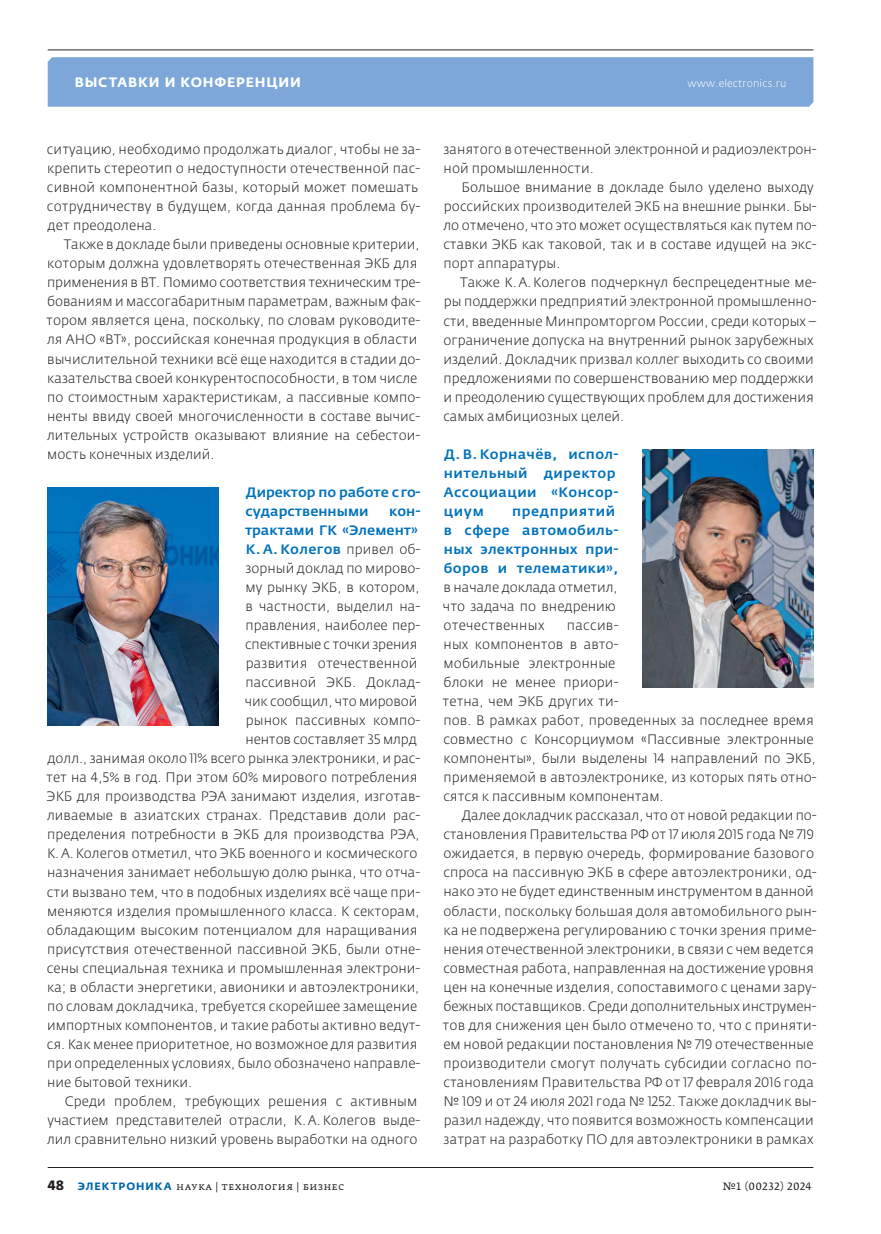
<style>
.page{position:relative;width:881px;height:1234px;background:#fff}
.page>*{position:absolute;margin:0;border:0;box-sizing:border-box;transform-origin:0 0}
.t1{font:300 13.5px/19px "Fedra Sans Pro";letter-spacing:.005em;color:#231f20}
.t2{font:500 13.5px/19px "Fedra Sans Pro";letter-spacing:.025em;color:#0072bc;scale:1.04 1}
.t3{font:500 13.5px/19px "Fedra Sans Pro";letter-spacing:-.005em;color:#0072bc;scale:1.04 1}
.t4{font:700 13.5px "Fedra Sans Alt Pro";letter-spacing:.06em;color:#fff}
.t5{font:500 13.5px "Fedra Sans Pro";letter-spacing:.005em;color:#0072bc;scale:1.04 1}
.t6{font:10.5px "Fedra Serif A Pro";letter-spacing:.04em;color:#231f20}
.t7{font:300 10.5px "Fedra Sans Pro";letter-spacing:.015em;color:#fff}
.s1{font-weight:300;color:#231f20}
.s2{font-family:"Fedra Sans Pro";font-weight:700;font-size:13.5px}
.s3{font-family:"Fedra Sans Alt Pro";font-weight:700;color:#0067aa}
</style>
<div class="page">
<div style="left:48px;top:57px;width:765px;height:50px;background:#7ca7d8"></div>
<hr style="left:48px;top:50px;width:765px;height:1px;background:#231f20">
<hr style="left:48px;top:1166px;width:765px;height:1px;background:#231f20">
<img style="left:48px;top:487px;width:171px;height:238px">
<img style="left:642px;top:449px;width:171px;height:238px">
<p class="t4" style="left:75px;top:77px;width:227px">ВЫСТАВКИ И КОНФЕРЕНЦИИ</p>
<p class="t7" style="left:687px;top:79px;width:100px">www.electronics.ru</p>
<p class="t1" style="left:47px;top:141px;width:375px">ситуацию, необходимо продолжать диалог, чтобы не за&shy;крепить стереотип о недоступности отечественной пас&shy;сивной компонентной базы, который может помешать сотрудничеству в будущем, когда данная проблема бу&shy;дет преодолена.</p>
<p class="t1" style="left:46px;top:236px;width:375px;text-indent:17px">Также в докладе были приведены основные критерии, которым должна удовлетворять отечественная ЭКБ для применения в ВТ. Помимо соответствия техническим тре&shy;бованиям и массогабаритным параметрам, важным фак&shy;тором является цена, поскольку, по словам руководите&shy;ля АНО «ВТ», российская конечная продукция в области вычислительной техники всё еще находится в стадии до&shy;казательства своей конкурентоспособности, в том числе по стоимостным характеристикам, а пассивные компо&shy;ненты ввиду своей многочисленности в составе вычис&shy;лительных устройств оказывают влияние на себестои&shy;мость конечных изделий.</p>
<p class="t3" style="left:245px;top:483px;width:170px">Директор по работе с го&shy;сударственными</p>
<p class="t2" style="left:389px;top:502px;width:32px">кон-</p>
<p class="t5" style="left:245px;top:524px;width:168px">трактами ГК «Элемент»</p>
<p class="t2" style="left:245px;top:540px;width:169px">К. А. Колегов <span class="s1">привел об-</span></p>
<p class="t1" style="left:245px;top:560px;width:176px">зорный доклад по мирово-</p>
<p class="t1" style="left:245px;top:579px;width:175px">му рынку ЭКБ, в котором,</p>
<p class="t1" style="left:245px;top:598px;width:176px">в частности, выделил на-</p>
<p class="t1" style="left:245px;top:617px;width:176px">правления, наиболее пер-</p>
<p class="t1" style="left:245px;top:636px;width:174px">спективные с точки зрения</p>
<p class="t1" style="left:245px;top:655px;width:173px">развития отечественной</p>
<p class="t1" style="left:245px;top:674px;width:176px">пассивной ЭКБ. Доклад-</p>
<p class="t1" style="left:245px;top:693px;width:174px">чик сообщил, что мировой</p>
<p class="t1" style="left:245px;top:712px;width:176px">рынок пассивных компо-</p>
<p class="t1" style="left:245px;top:731px;width:173px">нентов составляет 35 млрд</p>
<p class="t1" style="left:48px;top:750px;width:374px">долл., занимая около 11% всего рынка электроники, и рас-</p>
<p class="t1" style="left:46px;top:769px;width:372px">тет на 4,5% в год. При этом 60% мирового потребления</p>
<p class="t1" style="left:47px;top:788px;width:375px">ЭКБ для производства РЭА занимают изделия, изготав-</p>
<p class="t1" style="left:47px;top:807px;width:374px">ливаемые в азиатских странах. Представив доли рас-</p>
<p class="t1" style="left:47px;top:826px;width:373px">пределения потребности в ЭКБ для производства РЭА,</p>
<p class="t1" style="left:47px;top:845px;width:372px">К. А. Колегов отметил, что ЭКБ военного и космического</p>
<p class="t1" style="left:47px;top:864px;width:374px">назначения занимает небольшую долю рынка, что отча-</p>
<p class="t1" style="left:47px;top:883px;width:375px">сти вызвано тем, что в подобных изделиях всё чаще при-</p>
<p class="t1" style="left:47px;top:902px;width:373px">меняются изделия промышленного класса. К секторам,</p>
<p class="t1" style="left:47px;top:921px;width:372px">обладающим высоким потенциалом для наращивания</p>
<p class="t1" style="left:47px;top:940px;width:374px">присутствия отечественной пассивной ЭКБ, были отне-</p>
<p class="t1" style="left:47px;top:959px;width:375px">сены специальная техника и промышленная электрони-</p>
<p class="t1" style="left:47px;top:978px;width:373px">ка; в области энергетики, авионики и автоэлектроники,</p>
<p class="t1" style="left:47px;top:997px;width:371px">по словам докладчика, требуется скорейшее замещение</p>
<p class="t1" style="left:47px;top:1016px;width:374px">импортных компонентов, и такие работы активно ведут-</p>
<p class="t1" style="left:47px;top:1035px;width:372px">ся. Как менее приоритетное, но возможное для развития</p>
<p class="t1" style="left:47px;top:1054px;width:374px">при определенных условиях, было обозначено направле-</p>
<p class="t1" style="left:47px;top:1073px;width:146px">ние бытовой техники.</p>
<p class="t1" style="left:65px;top:1092px;width:354px">Среди проблем, требующих решения с активным</p>
<p class="t1" style="left:47px;top:1111px;width:374px">участием представителей отрасли, К. А. Колегов выде-</p>
<p class="t1" style="left:47px;top:1130px;width:372px">лил сравнительно низкий уровень выработки на одного</p>
<p class="t1" style="left:443px;top:141px;width:374px">занятого в отечественной электронной и радиоэлектрон&shy;ной промышленности.</p>
<p class="t1" style="left:443px;top:179px;width:375px;text-indent:18px">Большое внимание в докладе было уделено выходу российских производителей ЭКБ на внешние рынки. Бы&shy;ло отмечено, что это может осуществляться как путем по&shy;ставки ЭКБ как таковой, так и в составе идущей на экс&shy;порт аппаратуры.</p>
<p class="t1" style="left:443px;top:274px;width:375px;text-indent:17px">Также К. А. Колегов подчеркнул беспрецедентные ме&shy;ры поддержки предприятий электронной промышленно&shy;сти, введенные Минпромторгом России, среди которых – ограничение допуска на внутренний рынок зарубежных изделий. Докладчик призвал коллег выходить со своими предложениями по совершенствованию мер поддержки и преодолению существующих проблем для достижения самых амбициозных целей.</p>
<p class="t2" style="left:443px;top:445px;width:170px">Д. В. Корначёв, испол&shy;нительный директор<br>Ассоциации «Консор&shy;циум</p>
<p class="t2" style="left:443px;top:502px;width:170px;text-indent:68px">предприятий в сфере автомобиль&shy;ных электронных при&shy;боров и телематики»,</p>
<p class="t1" style="left:443px;top:579px;width:176px">в начале доклада отметил, что задача по внедрению отечественных</p>
<p class="t1" style="left:442px;top:617px;width:375px;text-indent:124px">пассив-<br>ных компонентов в авто-<br>мобильные электронные<br>блоки не менее приори-<br>тетна, чем ЭКБ других ти-<br>пов. В рамках работ, проведенных за последнее время совместно с Консорциумом «Пассивные электронные компоненты», были выделены 14 направлений по ЭКБ, применяемой в автоэлектронике, из которых пять отно&shy;сятся к пассивным компонентам.</p>
<p class="t1" style="left:442px;top:807px;width:375px;text-indent:19px">Далее докладчик рассказал, что от новой редакции по&shy;становления Правительства РФ от 17 июля 2015 года № 719 ожидается, в первую очередь, формирование базового спроса на пассивную ЭКБ в сфере автоэлектроники, од&shy;нако это не будет единственным инструментом в данной области, поскольку большая доля автомобильного рын&shy;ка не подвержена регулированию с точки зрения приме&shy;нения отечественной электроники, в связи с чем ведется совместная работа, направленная на достижение уровня цен на конечные изделия, сопоставимого с ценами зару&shy;бежных поставщиков. Среди дополнительных инструмен&shy;тов для снижения цен было отмечено то, что с приняти&shy;ем новой редакции постановления № 719 отечественные производители смогут получать субсидии согласно по&shy;становлениям Правительства РФ от 17 февраля 2016 года № 109 и от 24 июля 2021 года № 1252. Также докладчик вы&shy;разил надежду, что появится возможность компенсации затрат на разработку ПО для автоэлектроники в рамках</p>
<p class="t6" style="left:48px;top:1179px;width:298px"><span class="s2">48</span> <span class="s3">ЭЛЕКТРОНИКА</span> наука | технология | бизнес</p>
<p class="t6" style="left:722px;top:1179px;width:90px">№1 (00232) 2024</p>
</div>
